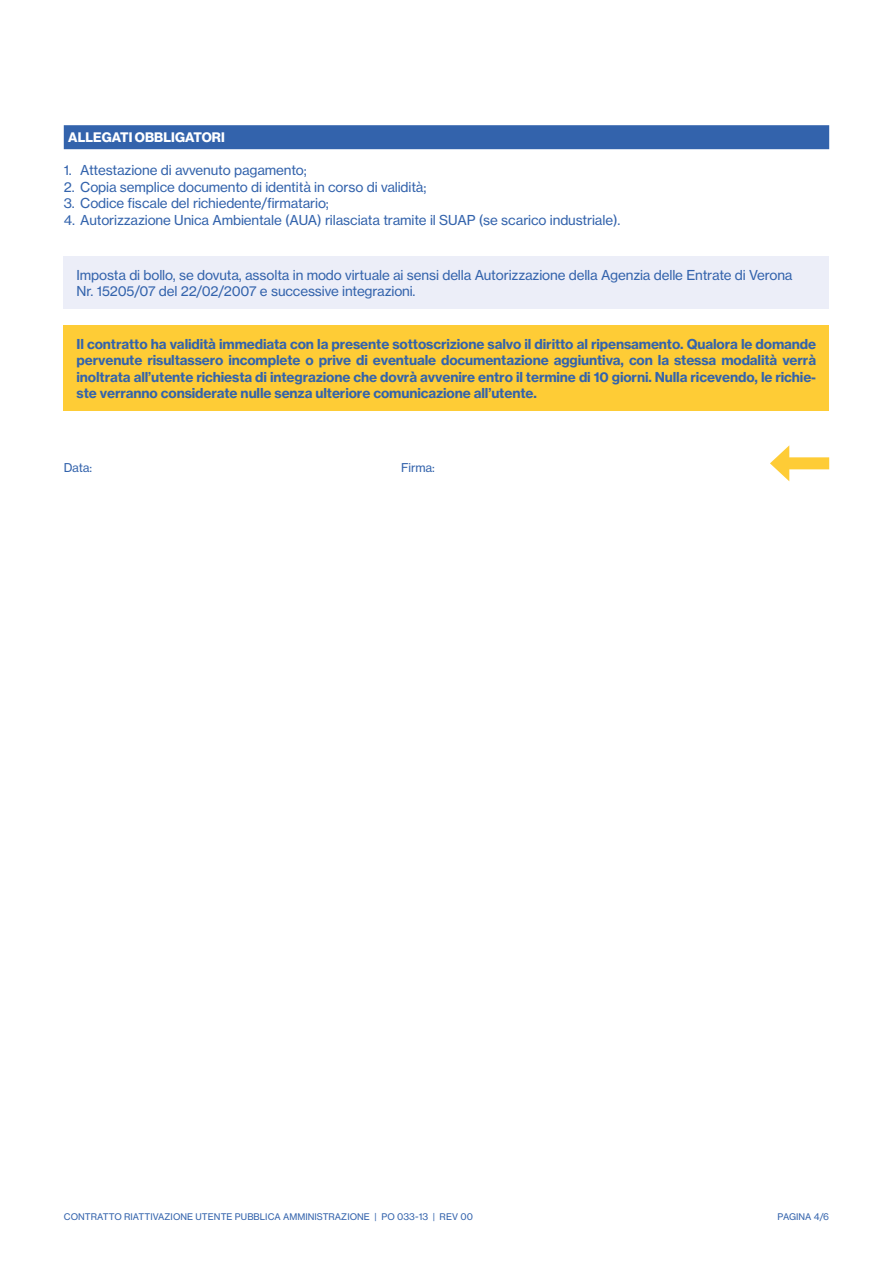
<style>
.page{position:relative;width:893px;height:1263px;background:#fff}
.page>*{position:absolute;margin:0;border:0;box-sizing:border-box;transform-origin:0 0}
.t1{font:13.5px/16.5px "N Haas Grotesk TX Pro 75 Bd";letter-spacing:-.01em;color:#3363ac;text-align:justify}
.t2{font:13.5px "N Haas Grotesk TX Pro 55 Rg";letter-spacing:-.01em;color:#3363ac}
.t3{font:13.5px "N Haas Grotesk DS Pro 75 Bd";letter-spacing:.01em;color:#fff}
.t4{font:12px "N Haas Grotesk TX Pro 55 Rg";letter-spacing:-.01em;color:#3363ac}
.t5{font:9px "N Haas Grotesk TX Pro 55 Rg";letter-spacing:.005em;color:#3363ac}
</style>
<div class="page">
<div style="left:64px;top:125px;width:765px;height:24px;background:#3363ac"></div>
<div style="left:64px;top:256px;width:765px;height:53px;background:#eceef8"></div>
<div style="left:64px;top:325px;width:765px;height:86px;background:#fecc36"></div>
<div style="left:782px;top:457px;width:47px;height:12px;background:#fecc36"></div>
<svg style="left:770px;top:445px;width:19px;height:36px"></svg>
<p class="t3" style="left:68px;top:130px;width:158px">ALLEGATI OBBLIGATORI</p>
<p class="t2" style="left:64px;top:162px;width:244px">1. Attestazione di avvenuto pagamento;</p>
<p class="t2" style="left:64px;top:179px;width:364px">2. Copia semplice documento di identità in corso di validità;</p>
<p class="t2" style="left:64px;top:195px;width:267px">3. Codice fiscale del richiedente/firmatario;</p>
<p class="t2" style="left:64px;top:212px;width:558px">4. Autorizzazione Unica Ambientale (AUA) rilasciata tramite il SUAP (se scarico industriale).</p>
<p class="t2" style="left:77px;top:267px;width:717px">Imposta di bollo, se dovuta, assolta in modo virtuale ai sensi della Autorizzazione della Agenzia delle Entrate di Verona</p>
<p class="t2" style="left:77px;top:283px;width:340px">Nr. 15205/07 del 22/02/2007 e successive integrazioni.</p>
<p class="t1" style="left:77px;top:336px;width:741px">Il contratto ha validità immediata con la presente sottoscrizione salvo il diritto al ripensamento. Qualora le domande pervenute risultassero incomplete o prive di eventuale documentazione aggiuntiva, con la stessa modalità verrà inoltrata all’utente richiesta di integrazione che dovrà avvenire entro il termine di 10 giorni. Nulla ricevendo, le richie&shy;ste verranno considerate nulle senza ulteriore comunicazione all’utente.</p>
<p class="t4" style="left:64px;top:461px;width:30px">Data:</p>
<p class="t4" style="left:401px;top:461px;width:35px">Firma:</p>
<p class="t5" style="left:64px;top:1212px;width:411px">CONTRATTO RIATTIVAZIONE UTENTE PUBBLICA AMMINISTRAZIONE | PO 033-13 | REV 00</p>
<p class="t5" style="left:778px;top:1212px;width:53px">PAGINA 4/6</p>
</div>
